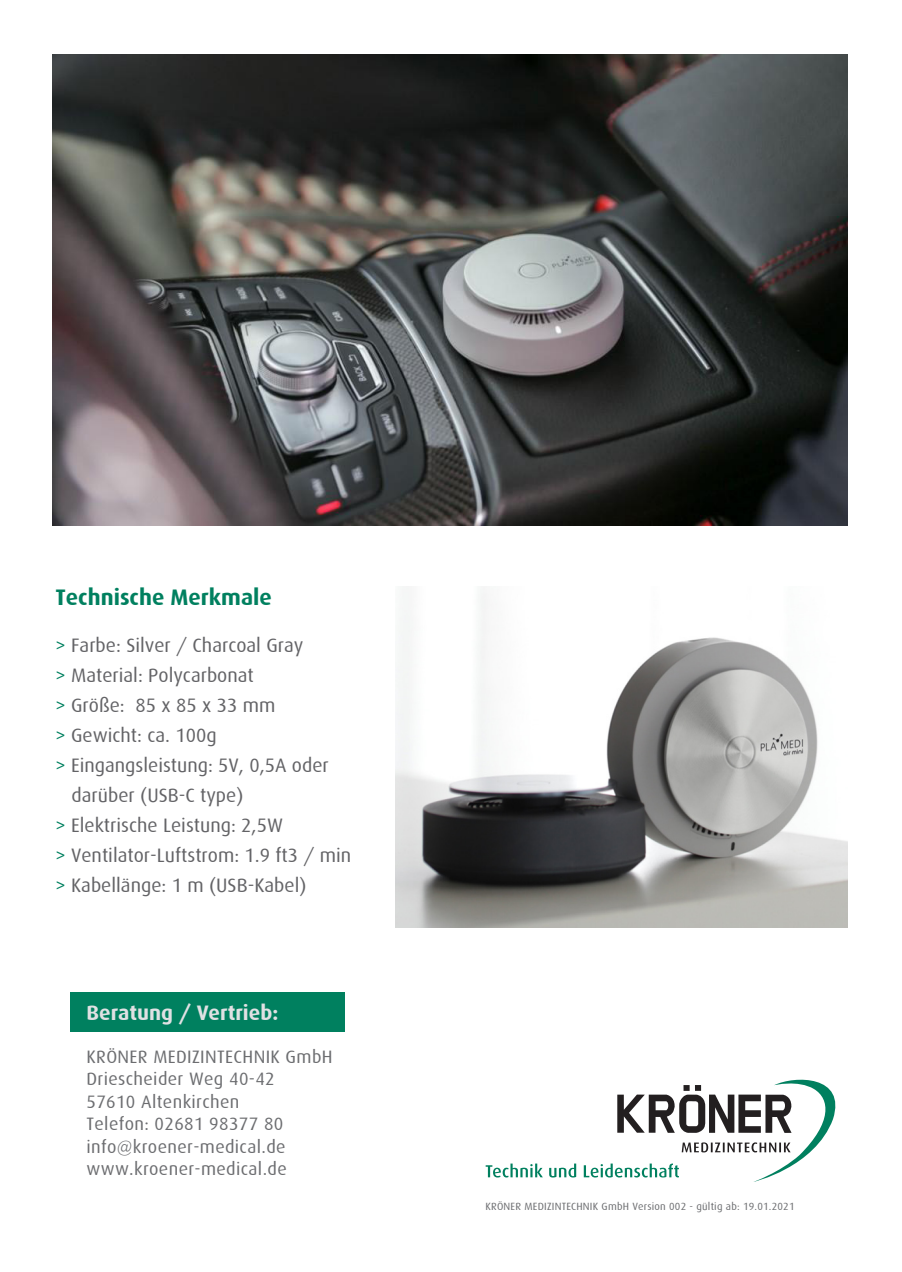
<style>
.page{position:relative;width:902px;height:1272px;background:#fff}
.page>*{position:absolute;margin:0;border:0;box-sizing:border-box;transform-origin:0 0}
.t1{font:700 22.5px "Dax";color:#00805f}
.t2{font:700 21px "Dax";color:#e0e1e3}
.t3{font:19.5px "Dax";color:#636366}
.t4{font:18px "Dax";letter-spacing:.02em;color:#6c6d70}
.t5{font:10.5px "Dax";letter-spacing:.02em;color:#6c6d70}
.s1{color:#00805f}
</style>
<div class="page">
<div style="left:70px;top:992px;width:274px;height:39px;background:#00805f"></div>
<svg style="left:485px;top:1079px;width:350px;height:102px"></svg>
<img style="left:52px;top:54px;width:795px;height:471px">
<img style="left:395px;top:588px;width:452px;height:339px">
<p class="t1" style="left:55px;top:584px;width:218px">Technische Merkmale</p>
<p class="t3" style="left:55px;top:634px;width:249px"><span class="s1">&gt;</span> Farbe: Silver / Charcoal Gray</p>
<p class="t3" style="left:55px;top:664px;width:200px"><span class="s1">&gt;</span> Material: Polycarbonat</p>
<p class="t3" style="left:55px;top:694px;width:221px"><span class="s1">&gt;</span> Größe: 85 x 85 x 33 mm</p>
<p class="t3" style="left:55px;top:724px;width:163px"><span class="s1">&gt;</span> Gewicht: ca. 100g</p>
<p class="t3" style="left:55px;top:754px;width:275px"><span class="s1">&gt;</span> Eingangsleistung: 5V, 0,5A oder</p>
<p class="t3" style="left:72px;top:784px;width:173px">darüber (USB-C type)</p>
<p class="t3" style="left:55px;top:814px;width:229px"><span class="s1">&gt;</span> Elektrische Leistung: 2,5W</p>
<p class="t3" style="left:55px;top:844px;width:297px"><span class="s1">&gt;</span> Ventilator-Luftstrom: 1.9 ft3 / min</p>
<p class="t3" style="left:55px;top:874px;width:252px"><span class="s1">&gt;</span> Kabellänge: 1 m (USB-Kabel)</p>
<p class="t2" style="left:86px;top:1000px;width:193px">Beratung / Vertrieb:</p>
<p class="t4" style="left:86px;top:1046px;width:247px">KRÖNER MEDIZINTECHNIK GmbH</p>
<p class="t4" style="left:86px;top:1068px;width:190px">Driescheider Weg 40-42</p>
<p class="t4" style="left:86px;top:1091px;width:154px">57610 Altenkirchen</p>
<p class="t4" style="left:86px;top:1113px;width:198px">Telefon: 02681 98377 80</p>
<p class="t4" style="left:86px;top:1136px;width:200px">info@kroener-medical.de</p>
<p class="t4" style="left:86px;top:1158px;width:202px">www.kroener-medical.de</p>
<p class="t5" style="left:485px;top:1200px;width:310px">KRÖNER MEDIZINTECHNIK GmbH Version 002 - gültig ab: 19.01.2021</p>
</div>
